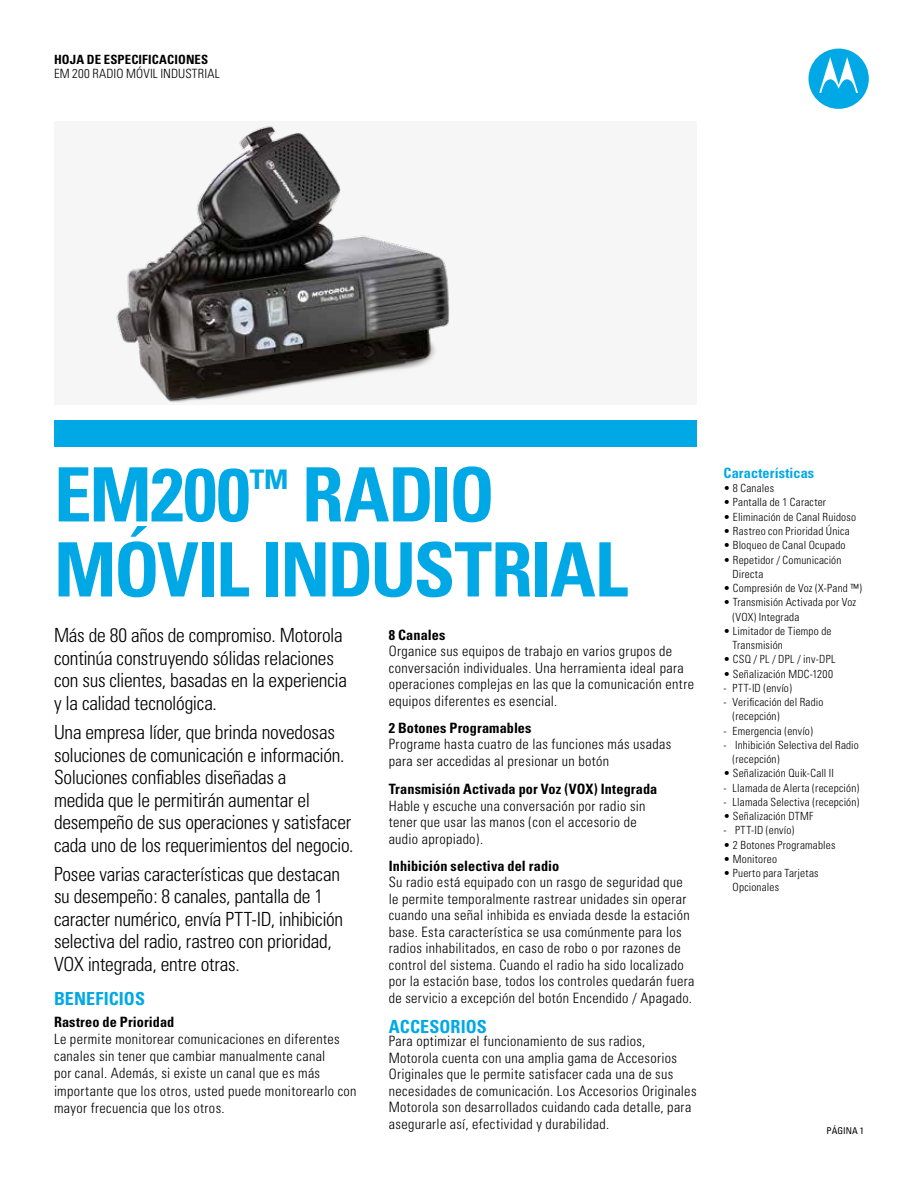
<style>
.page{position:relative;width:918px;height:1188px;background:#fff}
.page>*{position:absolute;margin:0;border:0;box-sizing:border-box;transform-origin:0 0}
.t1{font:700 condensed 75px/75px "Univers";letter-spacing:-.015em;color:#00a9e5}
.t2{font:300 condensed 19.5px/22.5px "Univers";letter-spacing:-.015em;color:#000}
.t3{font:700 condensed 18px "Univers";letter-spacing:.005em;color:#00a9e5}
.t4{font:300 condensed 14.25px/16.5px "Univers";letter-spacing:.025em;color:#000}
.t5{font:700 condensed 14.25px "Univers";letter-spacing:.005em;color:#000}
.t6{font:700 condensed 14.25px "Univers";letter-spacing:.005em;color:#00a9e5}
.t7{font:300 condensed 12.75px "Univers";letter-spacing:.01em;color:#000}
.t8{font:700 condensed 12.75px "Univers";letter-spacing:.01em;color:#000}
.t9{font:300 condensed 11.25px/14.2px "Univers";letter-spacing:.02em;color:#000}
.t10{font:condensed 9.3px "Univers";color:#000}
</style>
<div class="page">
<div style="left:809px;top:49px;width:60px;height:60px;background:#00a9e5;border-radius:50%"></div>
<svg style="left:819px;top:57px;width:39px;height:36px"></svg>
<div style="left:54px;top:420px;width:643px;height:27px;background:#00a9e5"></div>
<div style="left:54px;top:122px;width:643px;height:283px;background:#f7f6f6"></div>
<img style="left:116px;top:126px;width:334px;height:276px">
<p class="t8" style="left:54px;top:52px;width:156px">Hoja de Especificaciones</p>
<p class="t7" style="left:54px;top:66px;width:167px">EM 200 RADIO MÓVIL INDUSTRIAL</p>
<h1 class="t1" style="left:54px;top:457px;width:575px">EM200<sup>™</sup> Radio<br>Móvil Industrial</h1>
<h2 class="t2" style="left:54px;top:624px;width:295px">Más de 80 años de compromiso. Motorola continúa construyendo sólidas relaciones con sus clientes, basadas en la experiencia y la calidad tecnológica.</h2>
<p class="t2" style="left:54px;top:721px;width:301px">Una empresa líder, que brinda novedosas soluciones de comunicación e información.<br>Soluciones confiables diseñadas a<br>medida que le permitirán aumentar el desempeño de sus operaciones y satisfacer cada uno de los requerimientos del negocio.</p>
<h2 class="t2" style="left:54px;top:863px;width:291px">Posee varias características que destacan su desempeño: 8 canales, pantalla de 1 caracter numérico, envía PTT-ID, inhibición selectiva del radio, rastreo con prioridad, VOX integrada, entre otras.</h2>
<p class="t3" style="left:54px;top:987px;width:93px">Beneficios</p>
<p class="t5" style="left:54px;top:1013px;width:122px">Rastreo de Prioridad</p>
<p class="t4" style="left:54px;top:1031px;width:304px;line-height:17.1px">Le permite monitorear comunicaciones en diferentes canales sin tener que cambiar manualmente canal<br>por canal. Además, si existe un canal que es más importante que los otros, usted puede monitorearlo con mayor frecuencia que los otros.</p>
<p class="t5" style="left:389px;top:626px;width:58px">8 Canales</p>
<p class="t4" style="left:389px;top:643px;width:307px">Organice sus equipos de trabajo en varios grupos de conversación individuales. Una herramienta ideal para operaciones complejas en las que la comunicación entre equipos diferentes es esencial.</p>
<p class="t5" style="left:389px;top:719px;width:144px">2 Botones Programables</p>
<p class="t4" style="left:389px;top:736px;width:284px">Programe hasta cuatro de las funciones más usadas para ser accedidas al presionar un botón</p>
<p class="t5" style="left:389px;top:781px;width:270px">Transmisión Activada por Voz (VOX) Integrada</p>
<p class="t4" style="left:389px;top:798px;width:258px">Hable y escuche una conversación por radio sin tener que usar las manos (con el accesorio de audio apropiado).</p>
<p class="t5" style="left:389px;top:857px;width:172px">Inhibición selectiva del radio</p>
<p class="t4" style="left:389px;top:874px;width:307px">Su radio está equipado con un rasgo de seguridad que le permite temporalmente rastrear unidades sin operar cuando una señal inhibida es enviada desde la estación base. Esta característica se usa comúnmente para los radios inhabilitados, en caso de robo o por razones de control del sistema. Cuando el radio ha sido localizado por la estación base, todos los controles quedarán fuera de servicio a excepción del botón Encendido / Apagado.</p>
<p class="t3" style="left:389px;top:1015px;width:100px">Accesorios</p>
<p class="t4" style="left:389px;top:1033px;width:309px">Para optimizar el funcionamiento de sus radios, Motorola cuenta con una amplia gama de Accesorios Originales que le permite satisfacer cada una de sus necesidades de comunicación. Los Accesorios Originales Motorola son desarrollados cuidando cada detalle, para asegurarle así, efectividad y durabilidad.</p>
<p class="t6" style="left:724px;top:464px;width:92px">Características</p>
<p class="t9" style="left:724px;top:481px;width:52px">• 8 Canales</p>
<p class="t9" style="left:724px;top:495px;width:104px">• Pantalla de 1 Caracter</p>
<p class="t9" style="left:724px;top:510px;width:134px">• Eliminación de Canal Ruidoso</p>
<p class="t9" style="left:724px;top:524px;width:128px">• Rastreo con Prioridad Única</p>
<p class="t9" style="left:724px;top:538px;width:124px">• Bloqueo de Canal Ocupado</p>
<p class="t9" style="left:733px;top:552px;width:110px;text-indent:-9px">• Repetidor / Comunicación<br>Directa</p>
<p class="t9" style="left:724px;top:581px;width:140px">• Compresión de Voz (X-Pand ™)</p>
<p class="t9" style="left:733px;top:595px;width:125px;text-indent:-9px">• Transmisión Activada por Voz (VOX) Integrada</p>
<p class="t9" style="left:733px;top:624px;width:100px;text-indent:-9px">• Limitador de Tiempo de<br>Transmisión</p>
<p class="t9" style="left:724px;top:652px;width:113px">• CSQ / PL / DPL / inv-DPL</p>
<p class="t9" style="left:724px;top:666px;width:111px">• Señalización MDC-1200</p>
<p class="t9" style="left:724px;top:681px;width:70px">- PTT-ID (envío)</p>
<p class="t9" style="left:733px;top:695px;width:92px;text-indent:-9px">- Verificación del Radio (recepción)</p>
<p class="t9" style="left:724px;top:723px;width:91px">- Emergencia (envío)</p>
<p class="t9" style="left:733px;top:738px;width:128px;text-indent:-9px">- Inhibición Selectiva del Radio (recepción)</p>
<p class="t9" style="left:724px;top:766px;width:112px">• Señalización Quik-Call II</p>
<p class="t9" style="left:724px;top:780px;width:137px">- Llamada de Alerta (recepción)</p>
<p class="t9" style="left:724px;top:795px;width:137px">- Llamada Selectiva (recepción)</p>
<p class="t9" style="left:724px;top:809px;width:92px">• Señalización DTMF</p>
<p class="t9" style="left:724px;top:823px;width:72px">- PTT-ID (envío)</p>
<p class="t9" style="left:724px;top:838px;width:113px">• 2 Botones Programables</p>
<p class="t9" style="left:724px;top:852px;width:55px">• Monitoreo</p>
<p class="t9" style="left:733px;top:866px;width:87px;text-indent:-9px">• Puerto para Tarjetas<br>Opcionales</p>
<p class="t10" style="left:827px;top:1125px;width:39px">PÁGINA 1</p>
</div>
